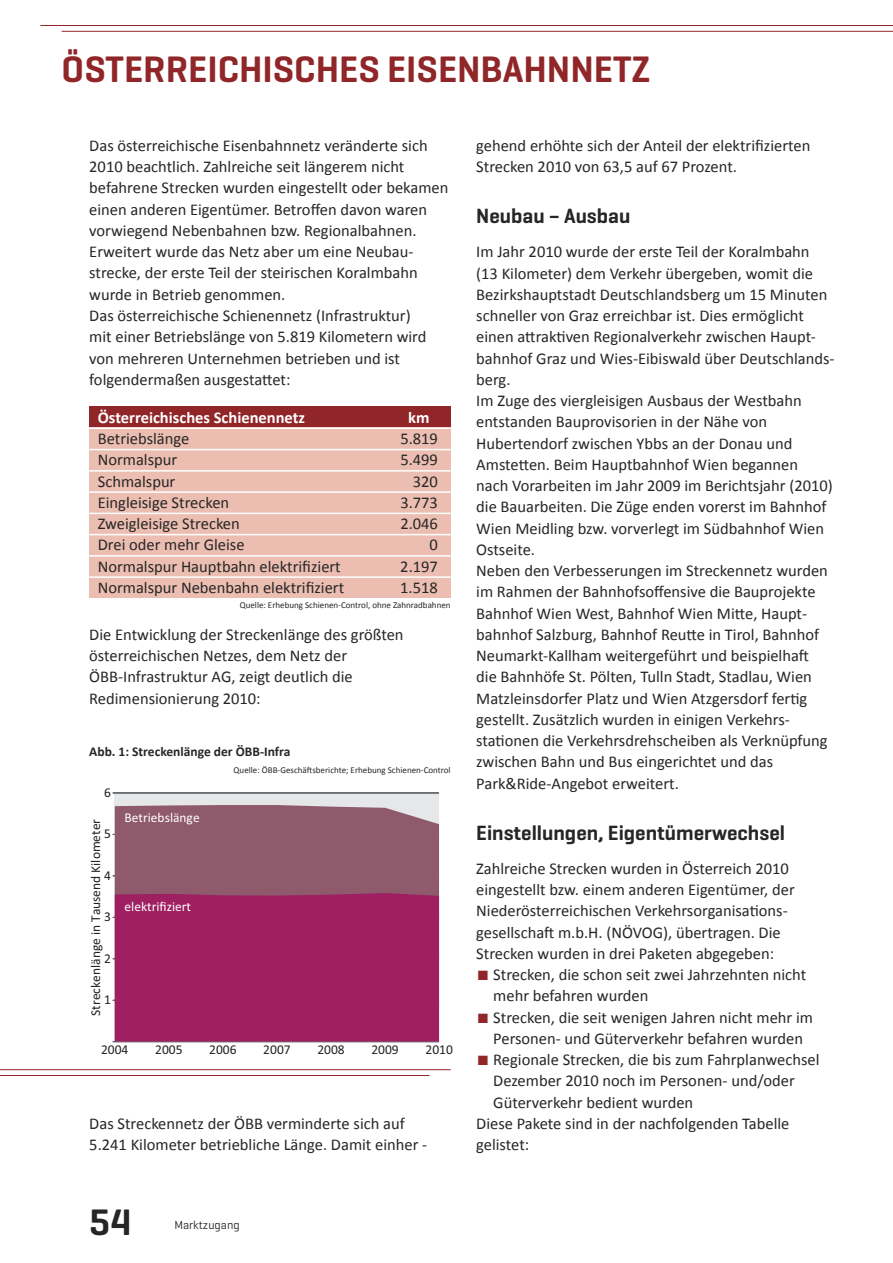
<style>
.page{position:relative;width:893px;height:1263px;background:#fff}
.page>*{position:absolute;margin:0;border:0;box-sizing:border-box;transform-origin:0 0}
.t1{font:600 37.5px "Geogrotesque";color:#912629}
.t2{font:600 37.5px "Geogrotesque";color:#272627}
.t3{font:600 21px "Geogrotesque";color:#272627}
.t4{font:16.5px/21.3px "Calibri";color:#272627}
.t5{font:700 16.5px "Calibri";color:#fff}
.t6{font:13.5px "Calibri";color:#231f20}
.t7{font:700 13.5px "Calibri";color:#272627}
.t8{font:13.5px "Calibri";color:#fff}
.t9{font:12px "Geogrotesque";color:#272627}
.t10{font:9px "Calibri";color:#272627}
.s1{font-family:"BMW Type Global Pro";font-weight:700;color:#912629}
</style>
<div class="page">
<hr style="left:40px;top:25px;width:853px;height:1px;background:#912629">
<hr style="left:62px;top:31px;width:831px;height:1px;background:#912629">
<div style="left:89px;top:406px;width:362px;height:21px;background:#912629"></div>
<div style="left:89px;top:427px;width:362px;height:170px;background:#ebbeb1"></div>
<hr style="left:89px;top:428px;width:362px;height:1px;background:#fff">
<hr style="left:89px;top:449px;width:362px;height:1px;background:#fff">
<hr style="left:89px;top:470px;width:362px;height:2px;background:#fff">
<hr style="left:89px;top:491px;width:362px;height:2px;background:#fff">
<hr style="left:89px;top:513px;width:362px;height:1px;background:#fff">
<hr style="left:89px;top:534px;width:362px;height:1px;background:#fff">
<hr style="left:89px;top:555px;width:362px;height:2px;background:#fff">
<hr style="left:89px;top:576px;width:362px;height:2px;background:#fff">
<hr style="left:0;top:1069px;width:451px;height:1px;background:#912629">
<hr style="left:0;top:1075px;width:429px;height:1px;background:#912629">
<div style="left:115px;top:793px;width:324px;height:248px;background:#e6e7e9"></div>
<div style="left:113px;top:793px;width:326px;height:1px;border:1px solid #6c6d70"></div>
<div style="left:113px;top:834px;width:326px;height:1px;border:1px solid #6c6d70"></div>
<hr style="left:113px;top:876px;width:326px;height:1px;background:#6c6d70">
<div style="left:113px;top:875px;width:326px;height:1px;border:1px solid #6c6d70"></div>
<div style="left:113px;top:917px;width:326px;height:1px;border:1px solid #6c6d70"></div>
<hr style="left:113px;top:959px;width:326px;height:1px;background:#6c6d70">
<div style="left:113px;top:958px;width:326px;height:1px;border:1px solid #6c6d70"></div>
<div style="left:113px;top:1000px;width:326px;height:1px;border:1px solid #6c6d70"></div>
<hr style="left:113px;top:1042px;width:326px;height:1px;background:#6c6d70">
<div style="left:113px;top:1041px;width:326px;height:1px;border:1px solid #6c6d70"></div>
<div style="left:115px;top:805px;width:324px;height:88px;background:#8e5a6c"></div>
<div style="left:115px;top:893px;width:324px;height:148px;background:#9e1f62"></div>
<p class="t1" style="left:62px;top:57px;width:590px">ÖSTERREICHISCHES EISENBAHNNETZ</p>
<p class="t4" style="left:89px;top:136px;width:361px">Das österreichische Eisenbahnnetz veränderte sich 2010 beachtlich. Zahlreiche seit längerem nicht befahrene Strecken wurden eingestellt oder bekamen einen anderen Eigentümer. Betroffen davon waren vorwiegend Nebenbahnen bzw. Regionalbahnen.<br>Erweitert wurde das Netz aber um eine Neubau - strecke, der erste Teil der steirischen Koralmbahn wurde in Betrieb genommen.<br>Das österreichische Schienennetz (Infrastruktur)<br>mit einer Betriebslänge von 5.819 Kilometern wird von mehreren Unternehmen betrieben und ist folgendermaßen ausgestattet:</p>
<p class="t5" style="left:98px;top:410px;width:209px">Österreichisches Schienennetz</p>
<p class="t5" style="left:408px;top:410px;width:23px">km</p>
<p class="t4" style="left:98px;top:429px;width:93px">Betriebslänge</p>
<p class="t4" style="left:400px;top:429px;width:39px">5.819</p>
<p class="t4" style="left:98px;top:450px;width:81px">Normalspur</p>
<p class="t4" style="left:400px;top:450px;width:39px">5.499</p>
<p class="t4" style="left:98px;top:472px;width:79px">Schmalspur</p>
<p class="t4" style="left:413px;top:472px;width:27px">320</p>
<p class="t4" style="left:98px;top:493px;width:133px">Eingleisige Strecken</p>
<p class="t4" style="left:400px;top:493px;width:39px">3.773</p>
<p class="t4" style="left:98px;top:514px;width:144px">Zweigleisige Strecken</p>
<p class="t4" style="left:400px;top:514px;width:39px">2.046</p>
<p class="t4" style="left:98px;top:535px;width:148px">Drei oder mehr Gleise</p>
<p class="t4" style="left:430px;top:535px;width:10px">0</p>
<p class="t4" style="left:98px;top:557px;width:245px">Normalspur Hauptbahn elektrifiziert</p>
<p class="t4" style="left:400px;top:557px;width:39px">2.197</p>
<p class="t4" style="left:98px;top:578px;width:248px">Normalspur Nebenbahn elektrifiziert</p>
<p class="t4" style="left:400px;top:578px;width:39px">1.518</p>
<p class="t10" style="left:240px;top:601px;width:212px">Quelle: Erhebung Schienen-Control, ohne Zahnradbahnen</p>
<p class="t4" style="left:89px;top:625px;width:316px">Die Entwicklung der Streckenlänge des größten österreichischen Netzes, dem Netz der ÖBB-Infrastruktur AG, zeigt deutlich die Redimensionierung 2010:</p>
<p class="t7" style="left:89px;top:746px;width:203px">Abb. 1: Streckenlänge der ÖBB-Infra</p>
<p class="t10" style="left:234px;top:766px;width:219px">Quelle: ÖBB-Geschäftsberichte; Erhebung Schienen-Control</p>
<p class="t6" style="left:104px;top:784px;width:8px">6</p>
<p class="t8" style="left:125px;top:809px;width:77px">Betriebslänge</p>
<p class="t6" style="left:87px;top:1016px;width:198px;rotate:-90deg">Streckenlänge in Tausend Kilometer</p>
<p class="t6" style="left:101px;top:1041px;width:29px">2004</p>
<p class="t6" style="left:155px;top:1041px;width:29px">2005</p>
<p class="t6" style="left:209px;top:1041px;width:29px">2006</p>
<p class="t6" style="left:263px;top:1041px;width:29px">2007</p>
<p class="t6" style="left:317px;top:1041px;width:29px">2008</p>
<p class="t6" style="left:371px;top:1041px;width:29px">2009</p>
<p class="t6" style="left:425px;top:1041px;width:29px">2010</p>
<p class="t6" style="left:104px;top:825px;width:8px">5</p>
<p class="t6" style="left:104px;top:867px;width:8px">4</p>
<p class="t8" style="left:125px;top:898px;width:68px">elektrifiziert</p>
<p class="t6" style="left:104px;top:908px;width:8px">3</p>
<p class="t6" style="left:104px;top:950px;width:8px">2</p>
<p class="t6" style="left:104px;top:991px;width:8px">1</p>
<p class="t4" style="left:89px;top:1114px;width:339px">Das Streckennetz der ÖBB verminderte sich auf<br>5.241 Kilometer betriebliche Länge. Damit einher -</p>
<p class="t2" style="left:89px;top:1210px;width:44px">54</p>
<p class="t9" style="left:174px;top:1220px;width:67px">Marktzugang</p>
<p class="t4" style="left:476px;top:136px;width:336px">gehend erhöhte sich der Anteil der elektrifizierten<br>Strecken 2010 von 63,5 auf 67 Prozent.</p>
<p class="t3" style="left:476px;top:209px;width:156px">Neubau – Ausbau</p>
<p class="t4" style="left:476px;top:242px;width:360px">Im Jahr 2010 wurde der erste Teil der Koralmbahn (13 Kilometer) dem Verkehr übergeben, womit die Bezirkshauptstadt Deutschlandsberg um 15 Minuten schneller von Graz erreichbar ist. Dies ermöglicht einen attraktiven Regionalverkehr zwischen Haupt&shy;bahnhof Graz und Wies-Eibiswald über Deutschlands&shy;berg.<br>Im Zuge des viergleisigen Ausbaus der Westbahn entstanden Bauprovisorien in der Nähe von Hubertendorf zwischen Ybbs an der Donau und Amstetten. Beim Hauptbahnhof Wien begannen<br>nach Vorarbeiten im Jahr 2009 im Berichtsjahr (2010) die Bauarbeiten. Die Züge enden vorerst im Bahnhof Wien Meidling bzw. vorverlegt im Südbahnhof Wien Ostseite.<br>Neben den Verbesserungen im Streckennetz wurden im Rahmen der Bahnhofsoffensive die Bauprojekte Bahnhof Wien West, Bahnhof Wien Mitte, Haupt - bahnhof Salzburg, Bahnhof Reutte in Tirol, Bahnhof Neumarkt-Kallham weitergeführt und beispielhaft<br>die Bahnhöfe St. Pölten, Tulln Stadt, Stadlau, Wien Matzleinsdorfer Platz und Wien Atzgersdorf fertig gestellt. Zusätzlich wurden in einigen Verkehrs - stationen die Verkehrsdrehscheiben als Verknüpfung zwischen Bahn und Bus eingerichtet und das Park&amp;Ride-Angebot erweitert.</p>
<p class="t3" style="left:476px;top:826px;width:310px">Einstellungen, Eigentümerwechsel</p>
<p class="t4" style="left:476px;top:859px;width:320px">Zahlreiche Strecken wurden in Österreich 2010 eingestellt bzw. einem anderen Eigentümer, der Niederösterreichischen Verkehrsorganisations - gesellschaft m.b.H. (NÖVOG), übertragen. Die Strecken wurden in drei Paketen abgegeben:</p>
<p class="t4" style="left:493px;top:965px;width:314px;text-indent:-17px"><span class="s1">■</span> Strecken, die schon seit zwei Jahrzehnten nicht mehr befahren wurden</p>
<p class="t4" style="left:476px;top:1008px;width:338px;text-align:center"><span class="s1">■</span> Strecken, die seit wenigen Jahren nicht mehr im<br>Personen- und Güterverkehr befahren wurden</p>
<p class="t4" style="left:476px;top:1050px;width:345px"><span class="s1">■</span> Regionale Strecken, die bis zum Fahrplanwechsel</p>
<p class="t4" style="left:493px;top:1072px;width:303px">Dezember 2010 noch im Personen- und/oder</p>
<p class="t4" style="left:493px;top:1093px;width:201px">Güterverkehr bedient wurden</p>
<p class="t4" style="left:476px;top:1114px;width:315px">Diese Pakete sind in der nachfolgenden Tabelle</p>
<p class="t4" style="left:476px;top:1135px;width:55px">gelistet:</p>
</div>
